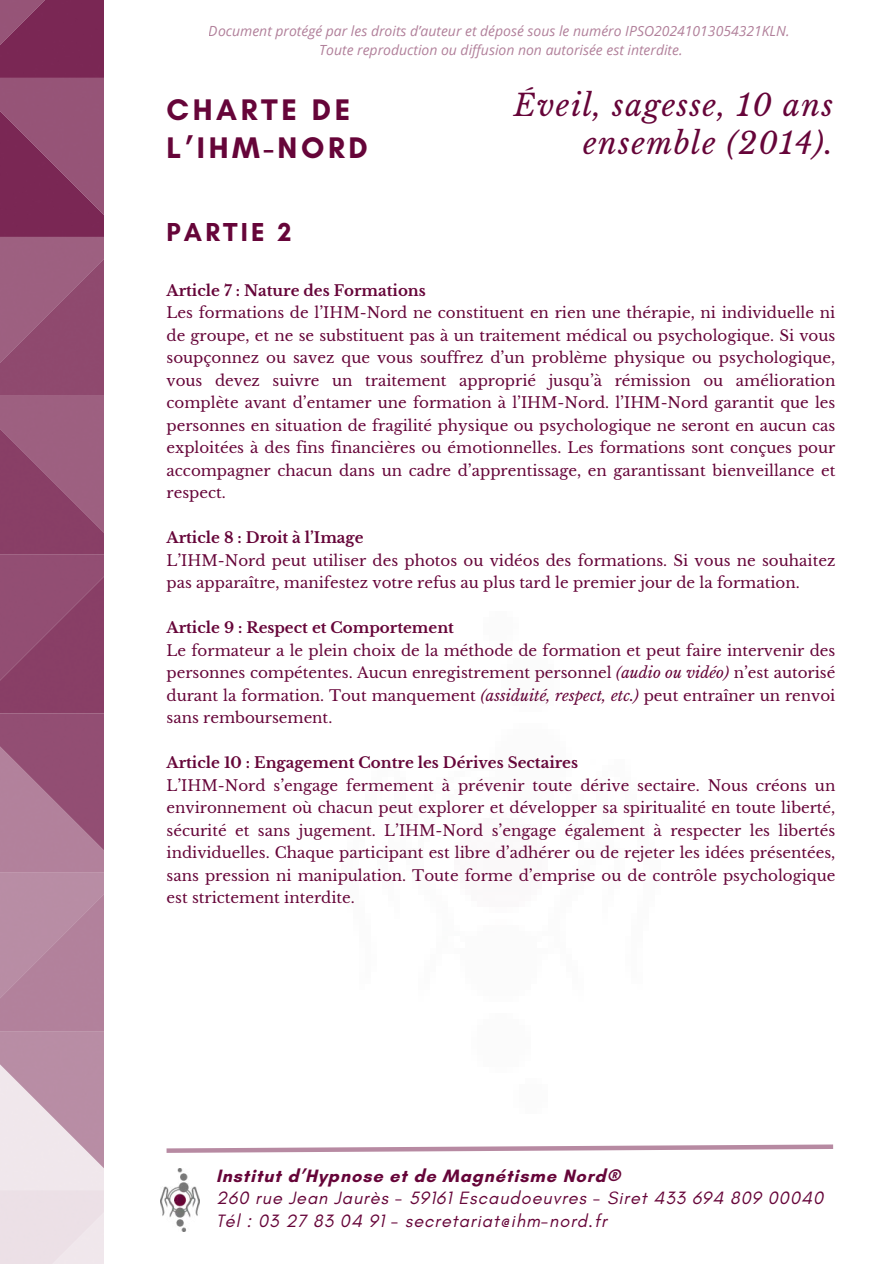
<style>
.page{position:relative;width:894px;height:1264px;background:#fff}
.page>*{position:absolute;margin:0;border:0;box-sizing:border-box;transform-origin:0 0}
.t1{font:700 30.3px/38.2px "Glacial Indifference";letter-spacing:.12em;color:#660539}
.t2{font:italic 29.85px/37.2px "Libre Baskerville";letter-spacing:.05em;color:#660539;text-align:right}
.t3{font:700 26.4px "Glacial Indifference";letter-spacing:.12em;color:#660539}
.t4{font:italic 18.15px/22.5px "Glacial Indifference";letter-spacing:.05em;color:#660539}
.t5{font:15px/22.5px "Libre Baskerville";color:#660539;text-align:justify}
.t6{font:700 15px "Libre Baskerville";color:#660539}
.t7{font:italic 13.95px/19.2px "Open Sans";color:#660539;text-align:center}
.s1{font-style:italic}
.s2{font-weight:700;font-style:normal}
</style>
<div class="page">
<img style="left:0;top:0;width:104px;height:1263px">
<svg style="left:166px;top:1144px;width:668px;height:8px"></svg>
<img style="left:160px;top:1168px;width:40px;height:63px">
<p class="t7" style="left:209px;top:21px;width:582px">Document protégé par les droits d’auteur et déposé sous le numéro IPSO20241013054321KLN.<br>Toute reproduction ou diffusion non autorisée est interdite.</p>
<p class="t1" style="left:166px;top:90px;width:203px">CHARTE DE<br>L’IHM-NORD</p>
<p class="t3" style="left:166px;top:216px;width:126px">PARTIE 2</p>
<p class="t2" style="left:513px;top:87px;width:321px">Éveil, sagesse, 10 ans ensemble (2014).</p>
<p class="t6" style="left:166px;top:281px;width:261px">Article 7 : Nature des Formations</p>
<p class="t5" style="left:166px;top:301px;width:670px">Les formations de l’IHM-Nord ne constituent en rien une thérapie, ni individuelle ni de groupe, et ne se substituent pas à un traitement médical ou psychologique. Si vous soupçonnez ou savez que vous souffrez d’un problème physique ou psychologique, vous devez suivre un traitement approprié jusqu’à rémission ou amélioration complète avant d’entamer une formation à l’IHM-Nord. l’IHM-Nord garantit que les personnes en situation de fragilité physique ou psychologique ne seront en aucun cas exploitées à des fins financières ou émotionnelles. Les formations sont conçues pour accompagner chacun dans un cadre d’apprentissage, en garantissant bienveillance et respect.</p>
<h1 class="t6" style="left:166px;top:528px;width:198px">Article 8 : Droit à l’Image</h1>
<h2 class="t5" style="left:166px;top:549px;width:670px">L’IHM-Nord peut utiliser des photos ou vidéos des formations. Si vous ne souhaitez pas apparaître, manifestez votre refus au plus tard le premier jour de la formation.</h2>
<h3 class="t6" style="left:166px;top:618px;width:289px">Article 9 : Respect et Comportement</h3>
<p class="t5" style="left:166px;top:639px;width:670px">Le formateur a le plein choix de la méthode de formation et peut faire intervenir des personnes compétentes. Aucun enregistrement personnel <span class="s1">(audio ou vidéo)</span> n’est autorisé durant la formation. Tout manquement <span class="s1">(assiduité, respect, etc.)</span> peut entraîner un renvoi sans remboursement.</p>
<p class="t6" style="left:166px;top:753px;width:413px">Article 10 : Engagement Contre les Dérives Sectaires</p>
<p class="t5" style="left:166px;top:774px;width:670px">L’IHM-Nord s’engage fermement à prévenir toute dérive sectaire. Nous créons un environnement où chacun peut explorer et développer sa spiritualité en toute liberté, sécurité et sans jugement. L’IHM-Nord s’engage également à respecter les libertés individuelles. Chaque participant est libre d’adhérer ou de rejeter les idées présentées, sans pression ni manipulation. Toute forme d’emprise ou de contrôle psychologique est strictement interdite.</p>
<p class="t4" style="left:216px;top:1163px;width:608px"><span class="s2">Institut d’Hypnose et de Magnétisme Nord®<br></span>260 rue Jean Jaurès - 59161 Escaudoeuvres - Siret 433 694 809 00040<br>Tél : 03 27 83 04 91 - secretariat@ihm-nord.fr</p>
</div>
